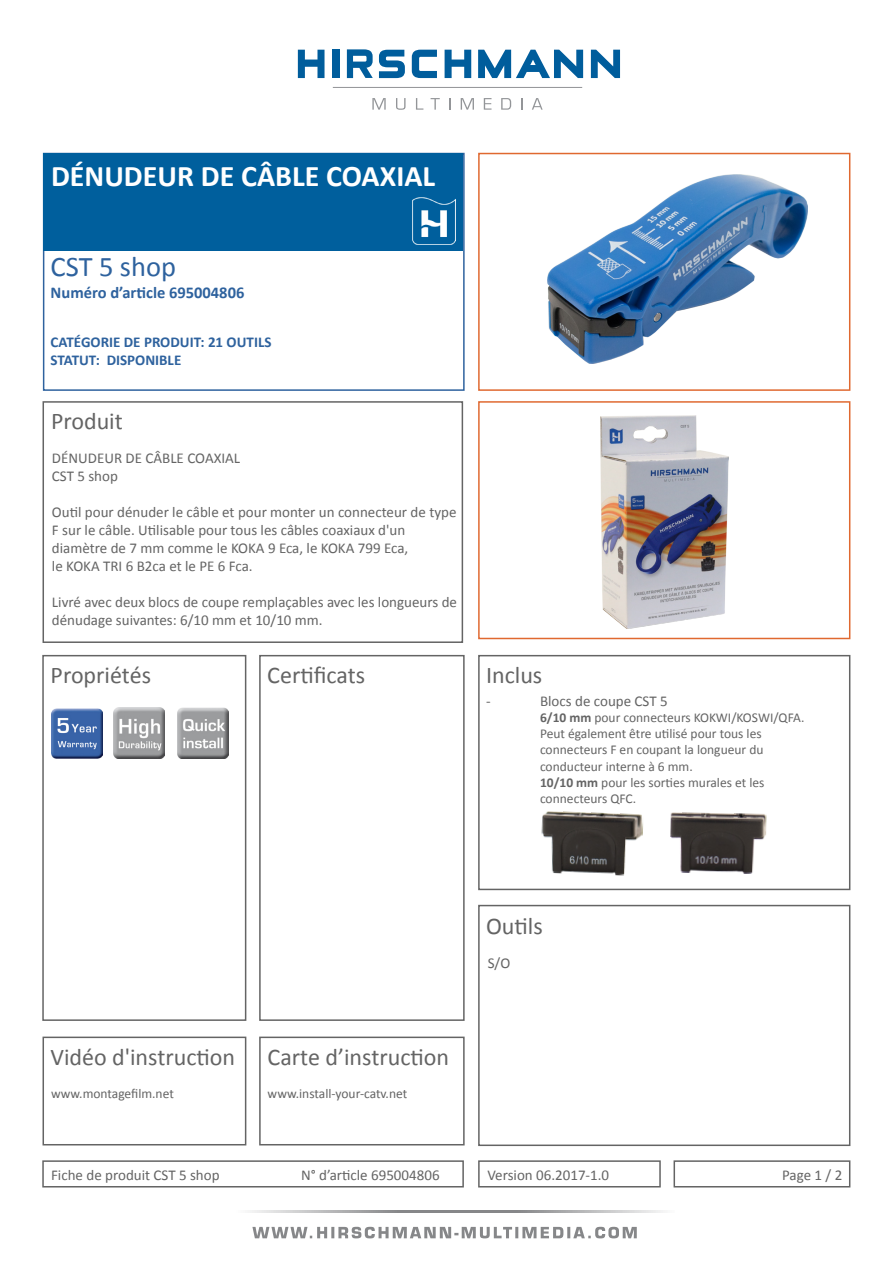
<style>
.page{position:relative;width:893px;height:1263px;background:#fff}
.page>*{position:absolute;margin:0;border:0;box-sizing:border-box;transform-origin:0 0}
.t1{font:700 30px "Calibri";color:#fff}
.t2{font:28.5px "Calibri";color:#2e629e}
.t3{font:24px "Calibri";color:#646464}
.t4{font:700 16.5px "Calibri";color:#2e629e}
.t5{font:15px/18px "Calibri";color:#646464}
.t6{font:700 15px/18px "Calibri";color:#2e629e}
.t7{font:13.5px/16.2px "Calibri";color:#646464}
.s1{font-weight:700}
</style>
<div class="page">
<div style="left:478px;top:905px;width:372px;height:241px;border:2px solid #646464"></div>
<div style="left:42px;top:655px;width:204px;height:366px;border:2px solid #646464"></div>
<div style="left:43px;top:1036px;width:203px;height:109px;border:2px solid #646464"></div>
<div style="left:478px;top:655px;width:372px;height:235px;border:2px solid #646464"></div>
<div style="left:478px;top:153px;width:372px;height:238px;border:2px solid #e06930"></div>
<img style="left:547px;top:175px;width:261px;height:189px">
<div style="left:43px;top:153px;width:422px;height:238px;border:2px solid #2e629e"></div>
<div style="left:44px;top:154px;width:419px;height:97px;background:#005f9d"></div>
<div style="left:259px;top:655px;width:206px;height:366px;border:2px solid #646464"></div>
<div style="left:43px;top:401px;width:420px;height:242px;border:2px solid #646464"></div>
<svg style="left:250px;top:1211px;width:413px;height:1px"></svg>
<svg style="left:252px;top:1227px;width:385px;height:11px"></svg>
<hr style="left:333px;top:87px;width:249px;height:1px;background:#939598">
<svg style="left:372px;top:98px;width:14px;height:12px"></svg>
<svg style="left:396px;top:98px;width:10px;height:12px"></svg>
<svg style="left:416px;top:98px;width:7px;height:12px"></svg>
<svg style="left:431px;top:98px;width:9px;height:12px"></svg>
<svg style="left:449px;top:98px;width:1px;height:12px"></svg>
<svg style="left:461px;top:98px;width:13px;height:12px"></svg>
<svg style="left:484px;top:98px;width:7px;height:12px"></svg>
<svg style="left:501px;top:98px;width:10px;height:12px"></svg>
<svg style="left:521px;top:98px;width:1px;height:12px"></svg>
<svg style="left:532px;top:98px;width:11px;height:12px"></svg>
<svg style="left:591px;top:50px;width:29px;height:28px"></svg>
<svg style="left:298px;top:50px;width:26px;height:28px"></svg>
<div style="left:332px;top:50px;width:7px;height:28px;background:#005d9c"></div>
<svg style="left:379px;top:50px;width:26px;height:28px"></svg>
<svg style="left:412px;top:50px;width:25px;height:28px"></svg>
<svg style="left:445px;top:50px;width:26px;height:28px"></svg>
<svg style="left:478px;top:50px;width:105px;height:28px"></svg>
<svg style="left:347px;top:49px;width:26px;height:29px"></svg>
<div style="left:674px;top:1160px;width:176px;height:27px;border:2px solid #646464"></div>
<div style="left:42px;top:1160px;width:422px;height:27px;border:2px solid #646464"></div>
<div style="left:478px;top:1160px;width:183px;height:27px;border:2px solid #646464"></div>
<img style="left:412px;top:197px;width:44px;height:47px">
<div style="left:259px;top:1036px;width:206px;height:109px;border:2px solid #646464"></div>
<div style="left:478px;top:401px;width:372px;height:238px;border:2px solid #e06930"></div>
<img style="left:541px;top:811px;width:102px;height:65px">
<img style="left:670px;top:812px;width:96px;height:62px">
<img style="left:600px;top:415px;width:128px;height:214px">
<img style="left:51px;top:708px;width:51px;height:51px">
<img style="left:113px;top:708px;width:51px;height:51px">
<img style="left:178px;top:708px;width:51px;height:51px">
<p class="t1" style="left:51px;top:155px;width:386px">DÉNUDEUR DE CÂBLE COAXIAL</p>
<p class="t2" style="left:51px;top:247px;width:127px">CST 5 shop</p>
<p class="t4" style="left:51px;top:281px;width:195px">Numéro d’article 695004806</p>
<p class="t6" style="left:51px;top:332px;width:222px">CATÉGORIE DE PRODUIT: 21 OUTILS<br>STATUT: DISPONIBLE</p>
<p class="t3" style="left:51px;top:404px;width:73px">Produit</p>
<p class="t5" style="left:52px;top:449px;width:190px">DÉNUDEUR DE CÂBLE COAXIAL</p>
<p class="t5" style="left:52px;top:467px;width:67px">CST 5 shop</p>
<p class="t5" style="left:52px;top:503px;width:406px">Outil pour dénuder le câble et pour monter un connecteur de type F sur le câble. Utilisable pour tous les câbles coaxiaux d'un diamètre de 7 mm comme le KOKA 9 Eca, le KOKA 799 Eca,<br>le KOKA TRI 6 B2ca et le PE 6 Fca.</p>
<p class="t5" style="left:52px;top:593px;width:407px">Livré avec deux blocs de coupe remplaçables avec les longueurs de dénudage suivantes: 6/10 mm et 10/10 mm.</p>
<p class="t3" style="left:51px;top:658px;width:102px">Propriétés</p>
<p class="t3" style="left:267px;top:658px;width:99px">Certificats</p>
<p class="t3" style="left:486px;top:658px;width:58px">Inclus</p>
<p class="t5" style="left:486px;top:691px;width:6px">-</p>
<p class="t5" style="left:540px;top:691px;width:129px">Blocs de coupe CST 5</p>
<p class="t7" style="left:540px;top:709px;width:266px"><span class="s1">6/10 mm</span> pour connecteurs KOKWI/KOSWI/QFA.<br>Peut également être utilisé pour tous les connecteurs F en coupant la longueur du conducteur interne à 6 mm.</p>
<p class="t7" style="left:540px;top:774px;width:226px"><span class="s1">10/10 mm</span> pour les sorties murales et les connecteurs QFC.</p>
<p class="t3" style="left:486px;top:910px;width:58px">Outils</p>
<p class="t3" style="left:50px;top:1040px;width:186px">Vidéo d'instruction</p>
<p class="t3" style="left:268px;top:1040px;width:183px">Carte d’instruction</p>
<p class="t7" style="left:51px;top:1085px;width:124px">www.montagefilm.net</p>
<p class="t7" style="left:268px;top:1085px;width:141px">www.install-your-catv.net</p>
<p class="t5" style="left:488px;top:953px;width:24px">S/O</p>
<p class="t5" style="left:51px;top:1165px;width:170px">Fiche de produit CST 5 shop</p>
<p class="t5" style="left:301px;top:1165px;width:140px">N° d’article 695004806</p>
<p class="t5" style="left:487px;top:1165px;width:123px">Version 06.2017-1.0</p>
<p class="t5" style="left:782px;top:1165px;width:62px">Page 1 / 2</p>
</div>
